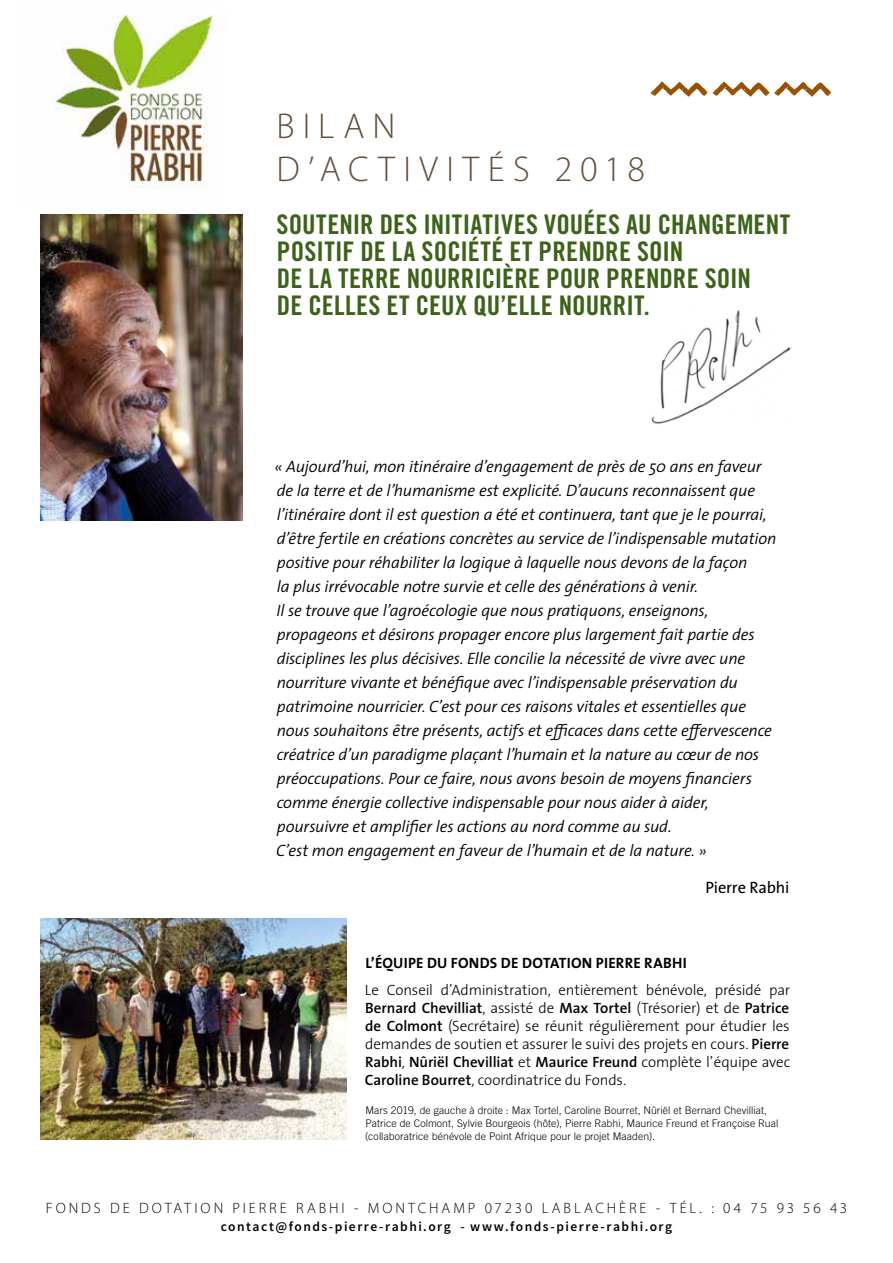
<style>
.page{position:relative;width:893px;height:1263px;background:#fff}
.page>*{position:absolute;margin:0;border:0;box-sizing:border-box;transform-origin:0 0}
.t1{font:300 36px/43.2px "Myriad Pro";letter-spacing:.23em;color:#634e39}
.t2{font:27px/27px "Trade Gothic LT Std Bd Cn 20";letter-spacing:.01em;color:#3c6319}
.t3{font:italic 300 16.5px/24px "The Sans";letter-spacing:-.01em;color:#000}
.t4{font:16.5px "The Sans";letter-spacing:-.01em;color:#000}
.t5{font:300 15px/18px "The Sans";letter-spacing:-.01em;color:#000;text-align:justify}
.t6{font:300 15px "Myriad Pro";letter-spacing:.195em;color:#000}
.t7{font:700 15px "The Sans";letter-spacing:.015em;color:#000}
.t8{font:600 13.5px "Source Sans Pro";letter-spacing:.11em;color:#000}
.t9{font:300 10.5px/12.6px "Trade Gothic LT Std";letter-spacing:.005em;color:#000}
.s1{font-weight:600}
</style>
<div class="page">
<img style="left:40px;top:215px;width:202px;height:306px">
<img style="left:650px;top:81px;width:181px;height:16px">
<img style="left:40px;top:918px;width:307px;height:222px">
<img style="left:53px;top:14px;width:172px;height:174px">
<img style="left:651px;top:310px;width:140px;height:114px">
<h1 class="t1" style="left:276px;top:104px;width:370px">BILAN<br>D’ACTIVITÉS 2018</h1>
<h2 class="t2" style="left:276px;top:211px;width:515px">SOUTENIR DES INITIATIVES VOUÉES AU CHANGEMENT POSITIF DE LA SOCIÉTÉ ET PRENDRE SOIN<br>DE LA TERRE NOURRICIÈRE POUR PRENDRE SOIN<br>DE CELLES ET CEUX QU’ELLE NOURRIT.</h2>
<p class="t3" style="left:275px;top:453px;width:503px">« Aujourd’hui, mon itinéraire d’engagement de près de 50 ans en faveur de la terre et de l’humanisme est explicité. D’aucuns reconnaissent que l’itinéraire dont il est question a été et continuera, tant que je le pourrai, d’être fertile en créations concrètes au service de l’indispensable mutation positive pour réhabiliter la logique à laquelle nous devons de la façon<br>la plus irrévocable notre survie et celle des générations à venir.<br>Il se trouve que l’agroécologie que nous pratiquons, enseignons, propageons et désirons propager encore plus largement fait partie des disciplines les plus décisives. Elle concilie la nécessité de vivre avec une nourriture vivante et bénéfique avec l’indispensable préservation du patrimoine nourricier. C’est pour ces raisons vitales et essentielles que nous souhaitons être présents, actifs et efficaces dans cette effervescence créatrice d’un paradigme plaçant l’humain et la nature au cœur de nos préoccupations. Pour ce faire, nous avons besoin de moyens financiers comme énergie collective indispensable pour nous aider à aider, poursuivre et amplifier les actions au nord comme au sud.<br>C’est mon engagement en faveur de l’humain et de la nature. »</p>
<p class="t4" style="left:705px;top:873px;width:85px">Pierre Rabhi</p>
<p class="t7" style="left:365px;top:951px;width:323px">L’ÉQUIPE DU FONDS DE DOTATION PIERRE RABHI</p>
<p class="t5" style="left:365px;top:980px;width:427px">Le Conseil d’Administration, entièrement bénévole, présidé par <span class="s1">Bernard Chevilliat</span>, assisté de <span class="s1">Max Tortel</span> (Trésorier) et de <span class="s1">Patrice de Colmont</span> (Secrétaire) se réunit régulièrement pour étudier les demandes de soutien et assurer le suivi des projets en cours. <span class="s1">Pierre Rabhi</span>, <span class="s1">Nûriël Chevilliat</span> et <span class="s1">Maurice Freund</span> complète l’équipe avec <span class="s1">Caroline Bourret</span>, coordinatrice du Fonds.</p>
<p class="t9" style="left:365px;top:1104px;width:415px">Mars 2019, de gauche à droite : Max Tortel, Caroline Bourret, Nûriël et Bernard Chevilliat,<br>Patrice de Colmont, Sylvie Bourgeois (hôte), Pierre Rabhi, Maurice Freund et Françoise Rual (collaboratrice bénévole de Point Afrique pour le projet Maaden).</p>
<p class="t6" style="left:46px;top:1198px;width:803px">FONDS DE DOTATION PIERRE RABHI - MONTCHAMP 07230 LABLACHÈRE - TÉL. : 04 75 93 56 43</p>
<p class="t8" style="left:221px;top:1217px;width:453px">contact@fonds-pierre-rabhi.org - www.fonds-pierre-rabhi.org</p>
</div>
